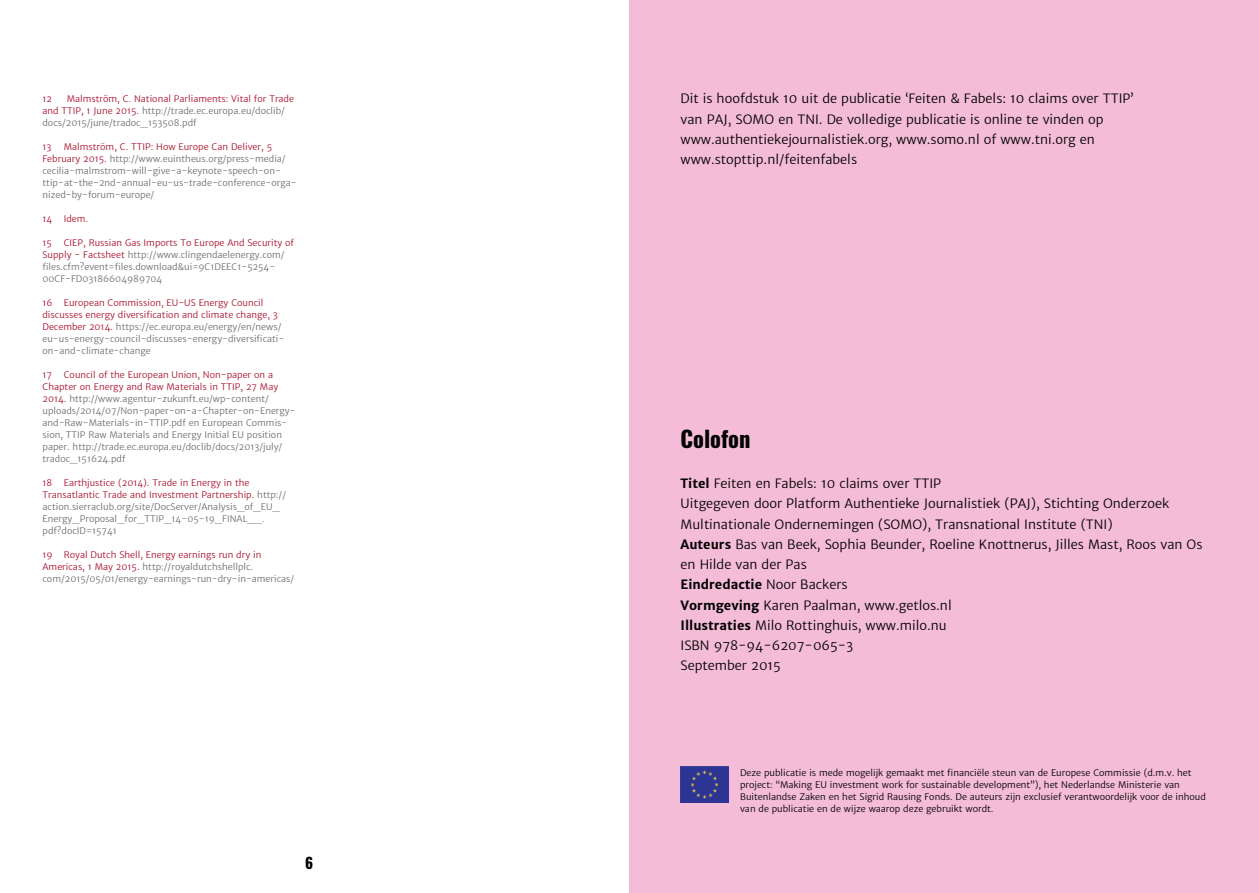
<style>
.page{position:relative;width:1259px;height:893px;background:#fff}
.page>*{position:absolute;margin:0;border:0;box-sizing:border-box;transform-origin:0 0}
.t1{font:700 22.5px "Oswald";color:#000}
.t2{font:700 15px "Oswald";color:#000}
.t3{font:12.75px/20.2px "Merriweather Sans";color:#000}
.t4{font:9px/12px "Merriweather Sans";color:#6d6e71}
.t5{font:9px/12px "Merriweather Sans";color:#000}
.t6{font:9px "Merriweather Sans";color:#a9112c}
.s1{color:#a9112c}
.s2{font-weight:700}
</style>
<div class="page">
<div style="left:629px;top:0;width:630px;height:893px;background:#f4bcd6"></div>
<img style="left:680px;top:767px;width:48px;height:35px">
<p class="t4" style="left:43px;top:93px;width:253px;text-indent:24px"><span class="s1">Malmström, C. National Parliaments: Vital for Trade and TTIP, 1 June 2015.</span> http://trade.ec.europa.eu/doclib/ docs/2015/june/tradoc_153508.pdf</p>
<p class="t6" style="left:43px;top:142px;width:11px">13</p>
<p class="t6" style="left:43px;top:94px;width:11px">12</p>
<p class="t4" style="left:43px;top:141px;width:256px;text-indent:21px"><span class="s1">Malmström, C. TTIP: How Europe Can Deliver, 5<br>February 2015.</span> http://www.euintheus.org/press-media/ cecilia-malmstrom-will-give-a-keynote-speech-on&shy;ttip-at-the-2nd-annual-eu-us-trade-conference-orga&shy;nized-by-forum-europe/</p>
<p class="t6" style="left:43px;top:214px;width:11px">14</p>
<p class="t6" style="left:64px;top:214px;width:26px">Idem.</p>
<p class="t6" style="left:43px;top:238px;width:11px">15</p>
<p class="t4" style="left:43px;top:237px;width:253px;text-indent:21px"><span class="s1">CIEP, Russian Gas Imports To Europe And Security of Supply - Factsheet</span> http://www.clingendaelenergy.com/ files.cfm?event=files.download&amp;ui=9C1DEEC1-5254- 00CF-FD03186604989704</p>
<p class="t4" style="left:43px;top:297px;width:243px"><span class="s1">16 European Commission, EU-US Energy Council discusses energy diversification and climate change, 3<br>December 2014.</span> https://ec.europa.eu/energy/en/news/ eu-us-energy-council-discusses-energy-diversificati&shy;on-and-climate-change</p>
<p class="t6" style="left:43px;top:370px;width:11px">17</p>
<p class="t4" style="left:43px;top:369px;width:255px;text-indent:21px"><span class="s1">Council of the European Union, Non-paper on a Chapter on Energy and Raw Materials in TTIP, 27 May 2014.</span> http://www.agentur-zukunft.eu/wp-content/ uploads/2014/07/Non-paper-on-a-Chapter-on-Energy&shy;and-Raw-Materials-in-TTIP.pdf en European Commis&shy;sion, TTIP Raw Materials and Energy Initial EU position paper. http://trade.ec.europa.eu/doclib/docs/2013/july/ tradoc_151624.pdf</p>
<p class="t6" style="left:43px;top:478px;width:11px">18</p>
<p class="t4" style="left:43px;top:477px;width:245px;text-indent:21px"><span class="s1">Earthjustice (2014). Trade in Energy in the Transatlantic Trade and Investment Partnership.</span> http:// action.sierraclub.org/site/DocServer/Analysis_of_EU_ Energy_Proposal_for_TTIP_14-05-19_FINAL__. pdf?docID=15741</p>
<p class="t4" style="left:43px;top:549px;width:253px"><span class="s1">19 Royal Dutch Shell, Energy earnings run dry in<br>Americas, 1 May 2015.</span> http://royaldutchshellplc. com/2015/05/01/energy-earnings-run-dry-in-americas/</p>
<h2 class="t2" style="left:305px;top:852px;width:9px">6</h2>
<p class="t3" style="left:680px;top:89px;width:454px">Dit is hoofdstuk 10 uit de publicatie ‘Feiten &amp; Fabels: 10 claims over TTIP’ van PAJ, SOMO en TNI. De volledige publicatie is online te vinden op www.authentiekejournalistiek.org, www.somo.nl of www.tni.org en www.stopttip.nl/feitenfabels</p>
<h1 class="t1" style="left:680px;top:423px;width:72px">Colofon</h1>
<p class="t3" style="left:680px;top:473px;width:523px"><span class="s2">Titel</span> Feiten en Fabels: 10 claims over TTIP<br>Uitgegeven door Platform Authentieke Journalistiek (PAJ), Stichting Onderzoek Multinationale Ondernemingen (SOMO), Transnational Institute (TNI)<br><span class="s2">Auteurs</span> Bas van Beek, Sophia Beunder, Roeline Knottnerus, Jilles Mast, Roos van Os en Hilde van der Pas<br><span class="s2">Eindredactie</span> Noor Backers<br><span class="s2">Vormgeving</span> Karen Paalman, www.getlos.nl<br><span class="s2">Illustraties</span> Milo Rottinghuis, www.milo.nu<br>ISBN 978-94-6207-065-3<br>September 2015</p>
<p class="t5" style="left:740px;top:767px;width:467px">Deze publicatie is mede mogelijk gemaakt met financiële steun van de Europese Commissie (d.m.v. het project: “Making EU investment work for sustainable development”), het Nederlandse Ministerie van Buitenlandse Zaken en het Sigrid Rausing Fonds. De auteurs zijn exclusief verantwoordelijk voor de inhoud van de publicatie en de wijze waarop deze gebruikt wordt.</p>
</div>
